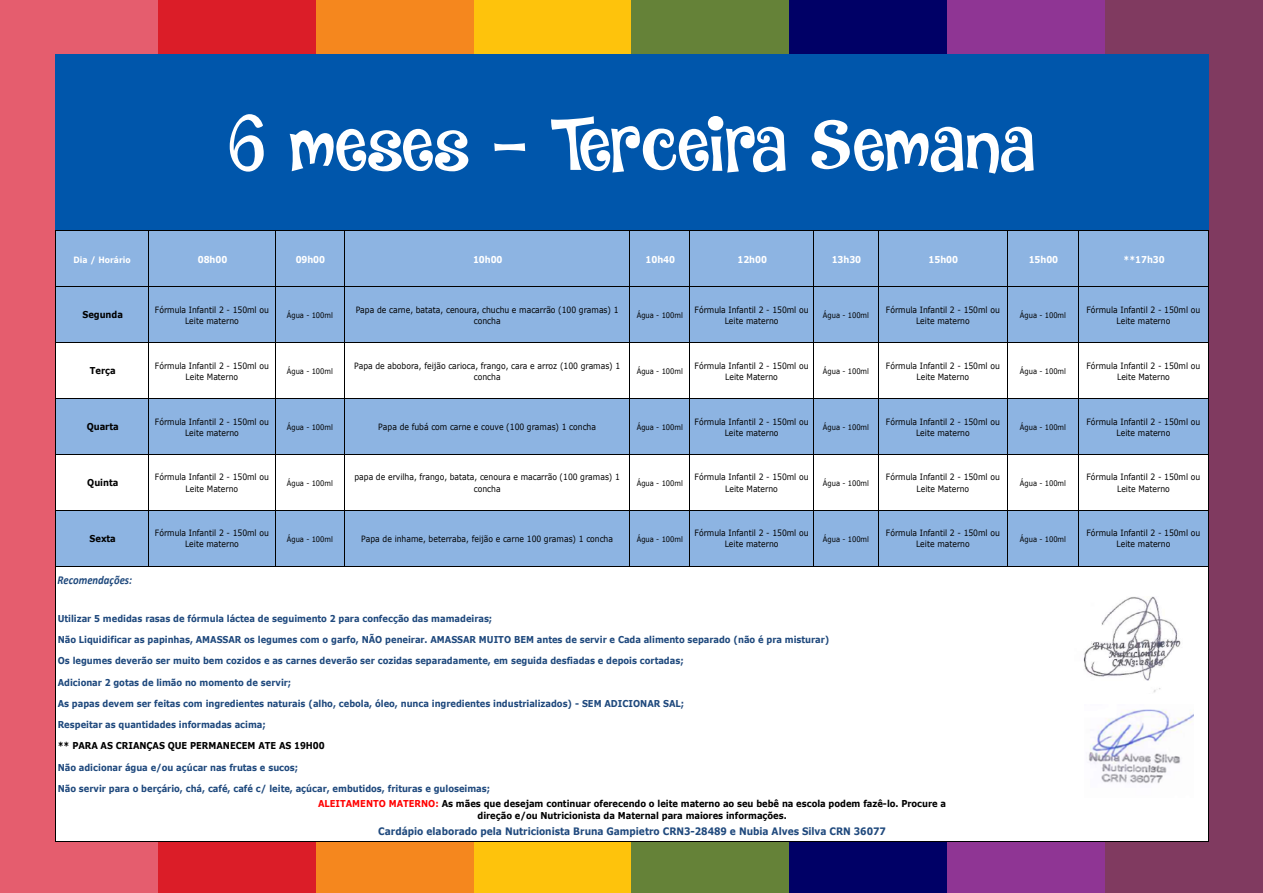
<style>
.page{position:relative;width:1263px;height:893px;background:#fff}
.page>*{position:absolute;margin:0;border:0;box-sizing:border-box;transform-origin:0 0}
.t1{font:72px "DK Jambo";letter-spacing:-.03em;color:#fff}
.t2{font:italic 700 12.15px "Calibri";letter-spacing:.005em;color:#1f497d;scale:.88 1}
.t3{font:700 10.35px "Verdana";letter-spacing:-.005em;color:#1f497d;scale:.88 1}
.t4{font:700 9.45px "Verdana";letter-spacing:-.005em;color:#1f497d;scale:.88 1}
.t5{font:700 9.45px/15.1px "Verdana";letter-spacing:-.005em;color:#000;scale:.88 1}
.t6{font:700 9.45px "Verdana";letter-spacing:-.01em;color:#fff;scale:.88 1}
.t7{font:8.7px/11.1px "Verdana";color:#000;text-align:center;scale:.88 1}
.t8{font:700 8.7px "Verdana";letter-spacing:.005em;color:#fff;scale:.88 1}
.t9{font:7.65px "Verdana";color:#000;scale:.88 1}
.s1{color:#1f497d}
.s2{color:#f00}
</style>
<div class="page">
<div style="left:474px;top:0;width:157px;height:893px;background:#fec30c"></div>
<div style="left:316px;top:0;width:158px;height:893px;background:#f5871e"></div>
<div style="left:631px;top:0;width:158px;height:893px;background:#658238"></div>
<div style="left:789px;top:0;width:158px;height:893px;background:#006"></div>
<div style="left:947px;top:0;width:158px;height:893px;background:#8f3594"></div>
<div style="left:158px;top:0;width:158px;height:893px;background:#db1d28"></div>
<div style="left:1105px;top:0;width:158px;height:893px;background:#803a60"></div>
<div style="left:0;top:0;width:158px;height:893px;background:#e55d6e"></div>
<div style="left:55px;top:54px;width:1153px;height:785px;background:#fff"></div>
<div style="left:55px;top:54px;width:1153px;height:177px;background:#0056ab"></div>
<div style="left:56px;top:232px;width:1153px;height:111px;background:#8db4e2"></div>
<div style="left:56px;top:399px;width:1153px;height:56px;background:#8db4e2"></div>
<div style="left:56px;top:510px;width:1153px;height:56px;background:#8db4e2"></div>
<div style="left:56px;top:609px;width:1153px;height:233px;background:#fff"></div>
<hr style="left:55px;top:231px;width:1px;height:611px;background:#000">
<hr style="left:148px;top:231px;width:1px;height:336px;background:#000">
<hr style="left:275px;top:231px;width:1px;height:336px;background:#000">
<hr style="left:344px;top:231px;width:1px;height:336px;background:#000">
<hr style="left:629px;top:231px;width:1px;height:336px;background:#000">
<hr style="left:689px;top:231px;width:1px;height:336px;background:#000">
<hr style="left:813px;top:231px;width:1px;height:336px;background:#000">
<hr style="left:878px;top:231px;width:1px;height:336px;background:#000">
<hr style="left:1007px;top:231px;width:1px;height:336px;background:#000">
<hr style="left:1078px;top:231px;width:1px;height:336px;background:#000">
<hr style="left:1208px;top:231px;width:1px;height:611px;background:#000">
<hr style="left:56px;top:231px;width:1153px;height:1px;background:#000">
<hr style="left:56px;top:286px;width:1153px;height:1px;background:#000">
<hr style="left:56px;top:342px;width:1153px;height:1px;background:#000">
<hr style="left:56px;top:398px;width:1153px;height:1px;background:#000">
<hr style="left:56px;top:454px;width:1153px;height:1px;background:#000">
<hr style="left:56px;top:510px;width:1153px;height:1px;background:#000">
<hr style="left:56px;top:566px;width:1153px;height:1px;background:#000">
<hr style="left:56px;top:841px;width:1153px;height:1px;background:#000">
<img style="left:1083px;top:596px;width:98px;height:97px">
<img style="left:1088px;top:709px;width:105px;height:75px">
<p class="t1" style="left:228px;top:98px;width:810px">6 meses - Terceira Semana</p>
<p class="t8" style="left:74px;top:253px;width:66px">Dia / Horário</p>
<p class="t6" style="left:198px;top:252px;width:35px">08h00</p>
<p class="t6" style="left:296px;top:252px;width:35px">09h00</p>
<p class="t6" style="left:473px;top:252px;width:35px">10h00</p>
<p class="t6" style="left:646px;top:252px;width:35px">10h40</p>
<p class="t6" style="left:737px;top:252px;width:35px">12h00</p>
<p class="t6" style="left:832px;top:252px;width:35px">13h30</p>
<p class="t6" style="left:929px;top:252px;width:35px">15h00</p>
<p class="t6" style="left:1029px;top:252px;width:35px">15h00</p>
<p class="t6" style="left:1123px;top:252px;width:48px">**17h30</p>
<p class="t5" style="left:82px;top:307px;width:47px">Segunda</p>
<p class="t7" style="left:155px;top:304px;width:131px">Fórmula Infantil 2 - 150ml ou<br>Leite materno</p>
<p class="t9" style="left:287px;top:310px;width:54px">Água - 100ml</p>
<p class="t7" style="left:356px;top:304px;width:300px">Papa de carne, batata, cenoura, chuchu e macarrão (100 gramas) 1 concha</p>
<p class="t9" style="left:637px;top:310px;width:54px">Água - 100ml</p>
<p class="t7" style="left:695px;top:304px;width:131px">Fórmula Infantil 2 - 150ml ou<br>Leite materno</p>
<p class="t9" style="left:823px;top:310px;width:54px">Água - 100ml</p>
<p class="t7" style="left:886px;top:304px;width:131px">Fórmula Infantil 2 - 150ml ou<br>Leite materno</p>
<p class="t9" style="left:1020px;top:310px;width:54px">Água - 100ml</p>
<p class="t7" style="left:1086px;top:304px;width:131px">Fórmula Infantil 2 - 150ml ou<br>Leite materno</p>
<p class="t5" style="left:90px;top:363px;width:31px">Terça</p>
<p class="t7" style="left:155px;top:360px;width:131px">Fórmula Infantil 2 - 150ml ou<br>Leite Materno</p>
<p class="t9" style="left:287px;top:366px;width:54px">Água - 100ml</p>
<p class="t7" style="left:354px;top:360px;width:304px">Papa de abobora, feijão carioca, frango, cara e arroz (100 gramas) 1 concha</p>
<p class="t9" style="left:637px;top:366px;width:54px">Água - 100ml</p>
<p class="t7" style="left:695px;top:360px;width:131px">Fórmula Infantil 2 - 150ml ou<br>Leite Materno</p>
<p class="t9" style="left:823px;top:366px;width:54px">Água - 100ml</p>
<p class="t7" style="left:886px;top:360px;width:131px">Fórmula Infantil 2 - 150ml ou<br>Leite Materno</p>
<p class="t9" style="left:1020px;top:366px;width:54px">Água - 100ml</p>
<p class="t7" style="left:1086px;top:360px;width:131px">Fórmula Infantil 2 - 150ml ou<br>Leite Materno</p>
<p class="t5" style="left:87px;top:419px;width:38px">Quarta</p>
<p class="t7" style="left:155px;top:416px;width:131px">Fórmula Infantil 2 - 150ml ou<br>Leite materno</p>
<p class="t9" style="left:287px;top:422px;width:54px">Água - 100ml</p>
<p class="t7" style="left:378px;top:421px;width:249px">Papa de fubá com carne e couve (100 gramas) 1 concha</p>
<p class="t9" style="left:637px;top:422px;width:54px">Água - 100ml</p>
<p class="t7" style="left:695px;top:416px;width:131px">Fórmula Infantil 2 - 150ml ou<br>Leite materno</p>
<p class="t9" style="left:823px;top:422px;width:54px">Água - 100ml</p>
<p class="t7" style="left:886px;top:416px;width:131px">Fórmula Infantil 2 - 150ml ou<br>Leite materno</p>
<p class="t9" style="left:1020px;top:422px;width:54px">Água - 100ml</p>
<p class="t7" style="left:1086px;top:416px;width:131px">Fórmula Infantil 2 - 150ml ou<br>Leite materno</p>
<p class="t5" style="left:87px;top:475px;width:37px">Quinta</p>
<p class="t7" style="left:155px;top:472px;width:131px">Fórmula Infantil 2 - 150ml ou<br>Leite Materno</p>
<p class="t9" style="left:287px;top:478px;width:54px">Água - 100ml</p>
<p class="t7" style="left:354px;top:472px;width:303px">papa de ervilha, frango, batata, cenoura e macarrão (100 gramas) 1 concha</p>
<p class="t9" style="left:637px;top:478px;width:54px">Água - 100ml</p>
<p class="t7" style="left:695px;top:472px;width:131px">Fórmula Infantil 2 - 150ml ou<br>Leite Materno</p>
<p class="t9" style="left:823px;top:478px;width:54px">Água - 100ml</p>
<p class="t7" style="left:886px;top:472px;width:131px">Fórmula Infantil 2 - 150ml ou<br>Leite Materno</p>
<p class="t9" style="left:1020px;top:478px;width:54px">Água - 100ml</p>
<p class="t7" style="left:1086px;top:472px;width:131px">Fórmula Infantil 2 - 150ml ou<br>Leite Materno</p>
<p class="t5" style="left:90px;top:531px;width:31px">Sexta</p>
<p class="t7" style="left:155px;top:528px;width:131px">Fórmula Infantil 2 - 150ml ou<br>Leite materno</p>
<p class="t9" style="left:287px;top:534px;width:54px">Água - 100ml</p>
<p class="t7" style="left:361px;top:533px;width:288px">Papa de inhame, beterraba, feijão e carne 100 gramas) 1 concha</p>
<p class="t9" style="left:637px;top:534px;width:54px">Água - 100ml</p>
<p class="t7" style="left:695px;top:528px;width:131px">Fórmula Infantil 2 - 150ml ou<br>Leite materno</p>
<p class="t9" style="left:823px;top:534px;width:54px">Água - 100ml</p>
<p class="t7" style="left:886px;top:528px;width:131px">Fórmula Infantil 2 - 150ml ou<br>Leite materno</p>
<p class="t9" style="left:1020px;top:534px;width:54px">Água - 100ml</p>
<p class="t7" style="left:1086px;top:528px;width:131px">Fórmula Infantil 2 - 150ml ou<br>Leite materno</p>
<p class="t2" style="left:58px;top:572px;width:86px">Recomendações:</p>
<p class="t4" style="left:58px;top:612px;width:495px">Utilizar 5 medidas rasas de fórmula láctea de seguimento 2 para confecção das mamadeiras;</p>
<p class="t4" style="left:58px;top:633px;width:878px">Não Liquidificar as papinhas, AMASSAR os legumes com o garfo, NÃO peneirar. AMASSAR MUITO BEM antes de servir e Cada alimento separado (não é pra misturar)</p>
<p class="t4" style="left:58px;top:676px;width:267px">Adicionar 2 gotas de limão no momento de servir;</p>
<p class="t4" style="left:58px;top:654px;width:713px">Os legumes deverão ser muito bem cozidos e as carnes deverão ser cozidas separadamente, em seguida desfiadas e depois cortadas;</p>
<p class="t4" style="left:58px;top:697px;width:713px">As papas devem ser feitas com ingredientes naturais (alho, cebola, óleo, nunca ingredientes industrializados) - SEM ADICIONAR SAL;</p>
<p class="t4" style="left:58px;top:718px;width:238px">Respeitar as quantidades informadas acima;</p>
<p class="t5" style="left:58px;top:738px;width:305px">** PARA AS CRIANÇAS QUE PERMANECEM ATE AS 19H00</p>
<p class="t4" style="left:58px;top:760px;width:275px">Não adicionar água e/ou açúcar nas frutas e sucos;</p>
<p class="t5" style="left:318px;top:780px;width:715px;text-indent:-260px"><span class="s1">Não servir para o berçário, chá, café, café c/ leite, açúcar, embutidos, frituras e guloseimas;<br></span><span class="s2">ALEITAMENTO MATERNO:</span> As mães que desejam continuar oferecendo o leite materno ao seu bebê na escola podem fazê-lo. Procure a</p>
<p class="t5" style="left:477px;top:808px;width:353px">direção e/ou Nutricionista da Maternal para maiores informações.</p>
<p class="t3" style="left:378px;top:823px;width:578px">Cardápio elaborado pela Nutricionista Bruna Gampietro CRN3-28489 e Nubia Alves Silva CRN 36077</p>
</div>
